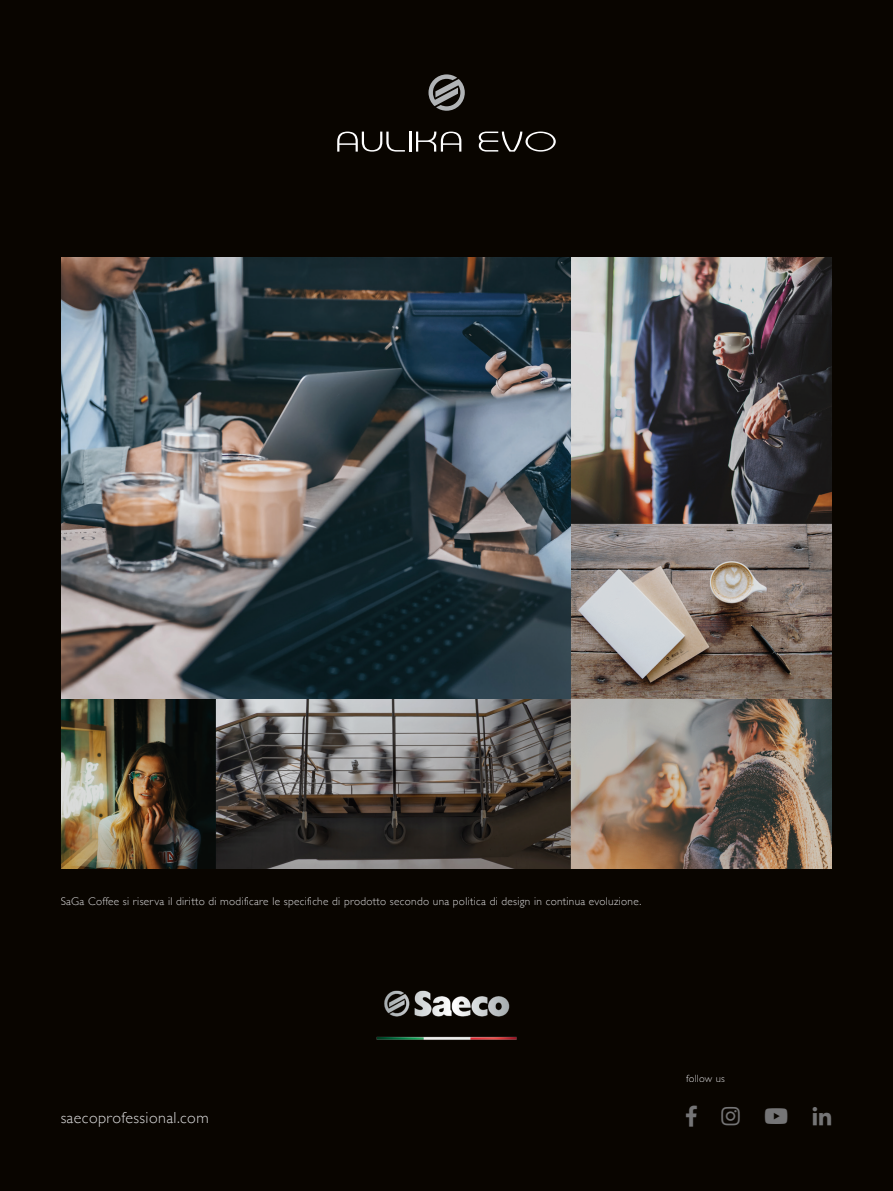
<style>
.page{position:relative;width:893px;height:1191px;background:#090500}
.page>*{position:absolute;margin:0;border:0;box-sizing:border-box;transform-origin:0 0}
.t1{font:300 16.05px "Gill Sans";letter-spacing:.025em;color:#fff}
.t2{font:300 11.25px "Gill Sans";letter-spacing:.025em;color:#fff}
.t3{font:300 10.5px "Gill Sans";letter-spacing:.025em;color:#fff}
</style>
<div class="page">
<img style="left:61px;top:258px;width:770px;height:610px">
<svg style="left:570px;top:524px;width:261px;height:174px"></svg>
<img style="left:570px;top:258px;width:261px;height:266px">
<img style="left:376px;top:988px;width:141px;height:53px">
<svg style="left:337px;top:132px;width:68px;height:20px"></svg>
<hr style="left:409px;top:132px;width:3px;height:20px;background:#fff">
<svg style="left:416px;top:132px;width:45px;height:20px"></svg>
<svg style="left:479px;top:132px;width:77px;height:20px"></svg>
<svg style="left:428px;top:74px;width:37px;height:37px"></svg>
<svg style="left:686px;top:1105px;width:11px;height:21px"></svg>
<svg style="left:721px;top:1106px;width:19px;height:19px"></svg>
<svg style="left:765px;top:1107px;width:22px;height:16px"></svg>
<svg style="left:813px;top:1106px;width:18px;height:19px"></svg>
<p class="t2" style="left:61px;top:895px;width:582px">SaGa Coffee si riserva il diritto di modificare le specifiche di prodotto secondo una politica di design in continua evoluzione.</p>
<h1 class="t1" style="left:61px;top:1108px;width:150px">saecoprofessional.com</h1>
<p class="t3" style="left:686px;top:1072px;width:40px">follow us</p>
</div>
